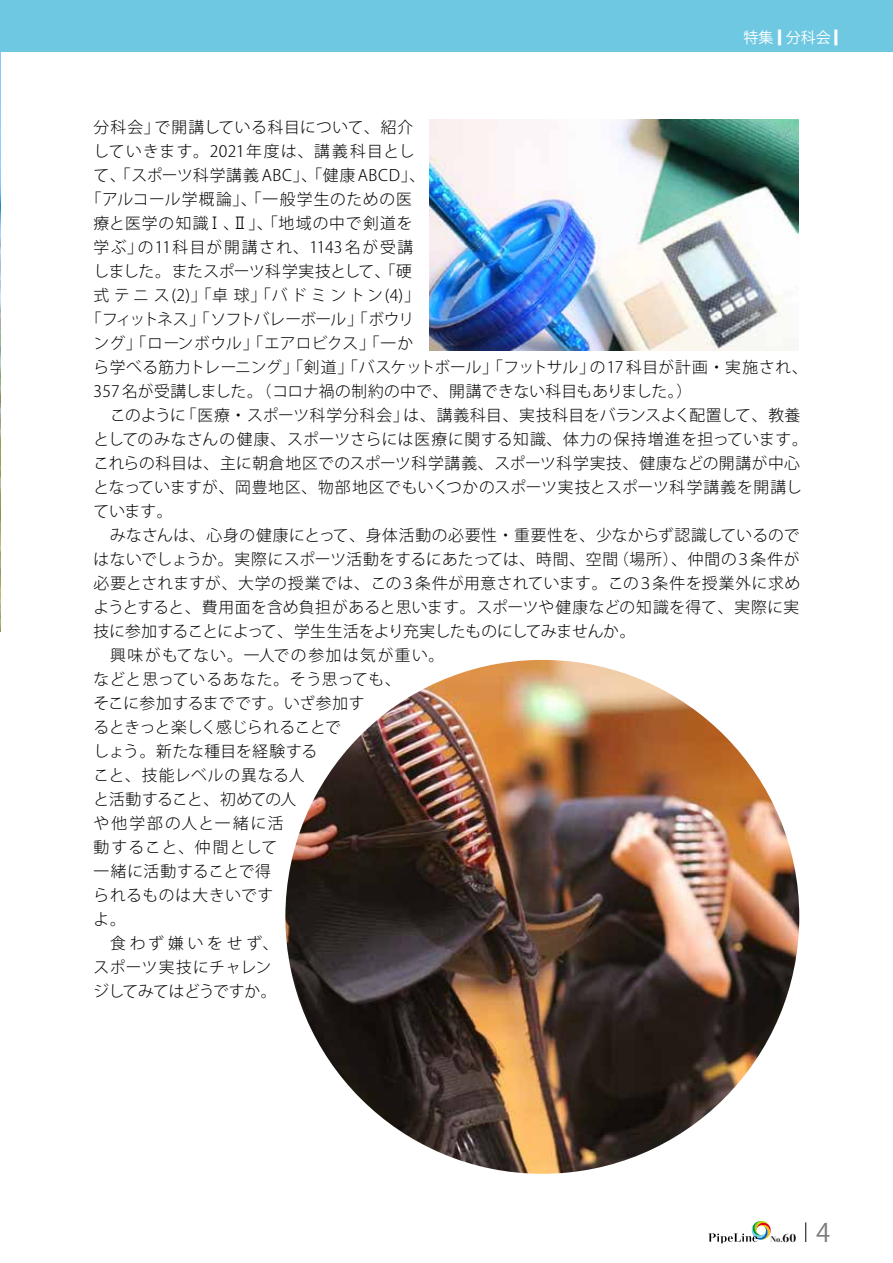
<style>
.page{position:relative;width:893px;height:1263px;background:#fff}
.page>*{position:absolute;margin:0;border:0;box-sizing:border-box;transform-origin:0 0}
.t1{font:25.5px "Koz Go Pro";color:#7b7a7b}
.t2{font:300 15.75px "Koz Go Pr 6 N";letter-spacing:.025em;color:#000}
.t3{font:300 15.75px "Koz Go Pr 6 N";letter-spacing:-.015em;color:#000}
.t4{font:300 15.75px "Koz Go Pr 6 N";color:#000}
.t5{font:300 15.75px "Koz Go Pr 6 N";letter-spacing:.005em;color:#000}
.t6{font:300 15.75px "Koz Go Pr 6 N";letter-spacing:.095em;color:#000}
.t7{font:300 15.75px "Koz Go Pr 6 N";letter-spacing:.06em;color:#000}
.t8{font:300 15.75px "Koz Go Pr 6 N";letter-spacing:.045em;color:#000}
.t9{font:300 15.75px "Koz Go Pr 6 N";letter-spacing:.245em;color:#000}
.t10{font:300 15.75px "Koz Go Pr 6 N";letter-spacing:-.05em;color:#000}
.t11{font:300 15.75px "Koz Go Pr 6 N";letter-spacing:.085em;color:#000}
.t12{font:300 15.75px "Koz Go Pr 6 N";letter-spacing:-.025em;color:#000}
.t13{font:300 15.75px "Koz Go Pr 6 N";letter-spacing:-.04em;color:#000}
.t14{font:300 15.75px "Koz Go Pr 6 N";letter-spacing:-.03em;color:#000}
.t15{font:300 15.75px "Koz Go Pr 6 N";letter-spacing:.12em;color:#000}
.t16{font:300 15.75px "Koz Go Pr 6 N";letter-spacing:.07em;color:#000}
.t17{font:300 15.75px "Koz Go Pr 6 N";letter-spacing:.05em;color:#000}
.t18{font:15px "Koz Go Pro";color:#fff}
.t19{font:800 7.65px "Kocho Std";color:#000}
.s1{font-size:19.8px}
.s2{font-family:"Gothic MB101 Pro"}
.s3{font-size:10.95px}
</style>
<div class="page">
<img style="left:0;top:0;width:1px;height:631px">
<div style="left:0;top:0;width:893px;height:51px;background:#6ec8e2"></div>
<svg style="left:708px;top:1220px;width:63px;height:23px"></svg>
<svg style="left:805px;top:1222px;width:1px;height:20px"></svg>
<img style="left:430px;top:120px;width:369px;height:230px">
<img style="left:285px;top:660px;width:514px;height:514px;border-radius:256px">
<p class="t18" style="left:744px;top:28px;width:96px">特集 <span class="s1">■</span> 分科会 <span class="s1">■</span></p>
<p class="t2" style="left:94px;top:118px;width:321px">分科会」で開講している科目について、紹介</p>
<p class="t11" style="left:94px;top:142px;width:322px">していきます。2021年度は、講義科目とし</p>
<p class="t8" style="left:94px;top:166px;width:333px">て、「スポーツ科学講義 ABC」、「健康ABCD」、</p>
<p class="t7" style="left:86px;top:190px;width:328px">「アルコール学概論」、「一般学生のための医</p>
<p class="t7" style="left:94px;top:214px;width:320px">療と医学の知識<span class="s2">Ⅰ</span>、<span class="s2">Ⅱ</span>」、「地域の中で剣道を</p>
<p class="t6" style="left:94px;top:238px;width:321px">学ぶ」の11科目が開講され、1143名が受講</p>
<p class="t12" style="left:94px;top:262px;width:320px">しました。またスポーツ科学実技として、「硬</p>
<p class="t9" style="left:94px;top:286px;width:328px">式テニス(2)」「卓球」「バドミントン(4)」</p>
<p class="t10" style="left:86px;top:310px;width:330px">「フィットネス」「ソフトバレーボール」「ボウリ</p>
<p class="t2" style="left:94px;top:334px;width:321px">ング」「ローンボウル」「エアロビクス」「一か</p>
<p class="t2" style="left:94px;top:358px;width:716px">ら学べる筋力トレーニング」「剣道」「バスケットボール」「フットサル」の17 科目が計画・実施され、</p>
<p class="t2" style="left:94px;top:382px;width:600px">357名が受講しました。（コロナ禍の制約の中で、開講できない科目もありました。）</p>
<p class="t4" style="left:94px;top:406px;width:708px">　このように「医療・スポーツ科学分科会」は、講義科目、実技科目をバランスよく配置して、教養</p>
<p class="t2" style="left:94px;top:430px;width:716px">としてのみなさんの健康、スポーツさらには医療に関する知識、体力の保持増進を担っています。</p>
<p class="t2" style="left:94px;top:454px;width:708px">これらの科目は、主に朝倉地区でのスポーツ科学講義、スポーツ科学実技、健康などの開講が中心</p>
<p class="t2" style="left:94px;top:478px;width:710px">となっていますが、岡豊地区、物部地区でもいくつかのスポーツ実技とスポーツ科学講義を開講し</p>
<p class="t2" style="left:94px;top:502px;width:81px">ています。</p>
<p class="t2" style="left:94px;top:526px;width:707px">　みなさんは、心身の健康にとって、身体活動の必要性・重要性を、少なからず認識しているので</p>
<p class="t5" style="left:94px;top:550px;width:707px">はないでしょうか。実際にスポーツ活動をするにあたっては、時間、空間（場所）、仲間の３条件が</p>
<p class="t2" style="left:94px;top:574px;width:708px">必要とされますが、大学の授業では、この３条件が用意されています。この３条件を授業外に求め</p>
<p class="t2" style="left:94px;top:598px;width:707px">ようとすると、費用面を含め負担があると思います。スポーツや健康などの知識を得て、実際に実</p>
<p class="t3" style="left:94px;top:622px;width:543px">技に参加することによって、学生生活をより充実したものにしてみませんか。</p>
<p class="t6" style="left:94px;top:646px;width:352px">　興味がもてない。一人での参加は気が重い。</p>
<p class="t2" style="left:94px;top:670px;width:309px">などと思っているあなた。そう思っても、</p>
<p class="t2" style="left:94px;top:694px;width:272px">そこに参加するまでです。いざ参加す</p>
<p class="t3" style="left:94px;top:718px;width:249px">るときっと楽しく感じられることで</p>
<p class="t2" style="left:94px;top:742px;width:225px">しょう。新たな種目を経験する</p>
<p class="t8" style="left:94px;top:766px;width:212px">こと、技能レベルの異なる人</p>
<p class="t13" style="left:94px;top:790px;width:204px">と活動すること、初めての人</p>
<p class="t15" style="left:94px;top:814px;width:192px">や他学部の人と一緒に活</p>
<p class="t16" style="left:94px;top:838px;width:185px">動すること、仲間として</p>
<p class="t2" style="left:94px;top:862px;width:179px">一緒に活動することで得</p>
<p class="t17" style="left:94px;top:886px;width:181px">られるものは大きいです</p>
<p class="t2" style="left:94px;top:910px;width:34px">よ。</p>
<p class="t9" style="left:94px;top:934px;width:187px">　食わず嫌いをせず、</p>
<p class="t2" style="left:94px;top:958px;width:179px">スポーツ実技にチャレン</p>
<p class="t14" style="left:94px;top:982px;width:185px">ジしてみてはどうですか。</p>
<p class="t19" style="left:770px;top:1232px;width:27px">No.<span class="s3">60</span></p>
<h1 class="t1" style="left:816px;top:1216px;width:16px">4</h1>
</div>
